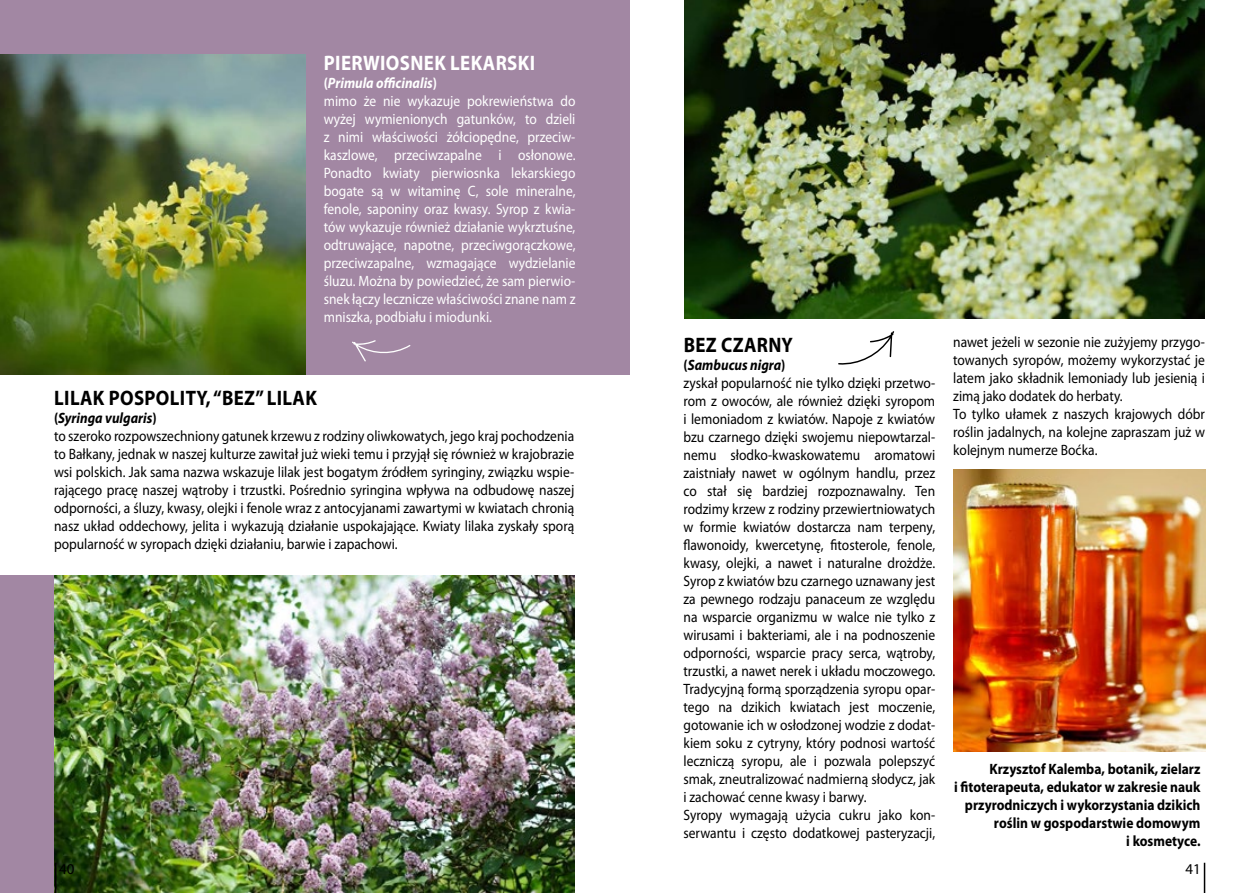
<style>
.page{position:relative;width:1259px;height:893px;background:#fff}
.page>*{position:absolute;margin:0;border:0;box-sizing:border-box;transform-origin:0 0}
.t1{font:700 21px "Myriad Pro";letter-spacing:.02em;color:#000;scale:.9 1}
.t2{font:700 21px "Myriad Pro";letter-spacing:.02em;color:#fff;scale:.9 1}
.t3{font:15px/18px "Myriad Pro";color:#000;scale:.9 1}
.t4{font:15px/18px "Myriad Pro";color:#fff;scale:.9 1}
.t5{font:700 15px/18px "Myriad Pro";color:#000;text-align:right;scale:.9 1}
.t6{font:15px "Myriad Pro";color:#000}
.s1{font-weight:700}
.s2{font-weight:700;font-style:italic}
</style>
<div class="page">
<div style="left:0;top:0;width:629px;height:374px;background:#a287a3"></div>
<div style="left:0;top:576px;width:56px;height:317px;background:#a287a3"></div>
<img style="left:0;top:54px;width:306px;height:320px">
<img style="left:685px;top:1px;width:519px;height:317px">
<img style="left:55px;top:576px;width:519px;height:317px">
<img style="left:953px;top:469px;width:252px;height:282px">
<svg style="left:352px;top:340px;width:59px;height:22px"></svg>
<svg style="left:838px;top:331px;width:56px;height:34px"></svg>
<hr style="left:1203px;top:863px;width:2px;height:30px;background:#000">
<hr style="left:55px;top:863px;width:1px;height:30px;background:#000">
<h1 class="t2" style="left:324px;top:49px;width:236px">PIERWIOSNEK LEKARSKI</h1>
<p class="t4" style="left:324px;top:73px;width:281px"><span class="s1">(</span><span class="s2">Primula officinalis</span><span class="s1">)<br></span>mimo że nie wykazuje pokrewieństwa do wyżej wymienionych gatunków, to dzieli z nimi właściwości żółciopędne, przeciw&shy;kaszlowe, przeciwzapalne i osłonowe.<br>Ponadto kwiaty pierwiosnka lekarskiego bogate są w witaminę C, sole mineralne, fenole, saponiny oraz kwasy. Syrop z kwia&shy;tów wykazuje również działanie wykrztuśne, odtruwające, napotne, przeciwgorączkowe, przeciwzapalne, wzmagające wydzielanie śluzu. Można by powiedzieć, że sam pierwio&shy;snek łączy lecznicze właściwości znane nam z mniszka, podbiału i miodunki.</p>
<h1 class="t1" style="left:54px;top:384px;width:293px">LILAK POSPOLITY, “BEZ” LILAK</h1>
<p class="t3" style="left:54px;top:409px;width:579px"><span class="s1">(</span><span class="s2">Syringa vulgaris</span><span class="s1">)<br></span>to szeroko rozpowszechniony gatunek krzewu z rodziny oliwkowatych, jego kraj pochodzenia to Bałkany, jednak w naszej kulturze zawitał już wieki temu i przyjął się również w krajobrazie wsi polskich. Jak sama nazwa wskazuje lilak jest bogatym źródłem syringiny, związku wspie&shy;rającego pracę naszej wątroby i trzustki. Pośrednio syringina wpływa na odbudowę naszej odporności, a śluzy, kwasy, olejki i fenole wraz z antocyjanami zawartymi w kwiatach chronią nasz układ oddechowy, jelita i wykazują działanie uspokajające. Kwiaty lilaka zyskały sporą popularność w syropach dzięki działaniu, barwie i zapachowi.</p>
<h1 class="t1" style="left:683px;top:331px;width:123px">BEZ CZARNY</h1>
<p class="t3" style="left:683px;top:355px;width:281px"><span class="s1">(</span><span class="s2">Sambucus nigra</span><span class="s1">)<br></span>zyskał popularność nie tylko dzięki przetwo&shy;rom z owoców, ale również dzięki syropom i lemoniadom z kwiatów. Napoje z kwiatów bzu czarnego dzięki swojemu niepowtarzal&shy;nemu słodko-kwaskowatemu aromatowi zaistniały nawet w ogólnym handlu, przez co stał się bardziej rozpoznawalny. Ten rodzimy krzew z rodziny przewiertniowatych w formie kwiatów dostarcza nam terpeny, flawonoidy, kwercetynę, fitosterole, fenole, kwasy, olejki, a nawet i naturalne drożdże.<br>Syrop z kwiatów bzu czarnego uznawany jest za pewnego rodzaju panaceum ze względu na wsparcie organizmu w walce nie tylko z wirusami i bakteriami, ale i na podnoszenie odporności, wsparcie pracy serca, wątroby, trzustki, a nawet nerek i układu moczowego.<br>Tradycyjną formą sporządzenia syropu opar&shy;tego na dzikich kwiatach jest moczenie, gotowanie ich w osłodzonej wodzie z dodat&shy;kiem soku z cytryny, który podnosi wartość leczniczą syropu, ale i pozwala polepszyć smak, zneutralizować nadmierną słodycz, jak i zachować cenne kwasy i barwy.<br>Syropy wymagają użycia cukru jako kon&shy;serwantu i często dodatkowej pasteryzacji,</p>
<p class="t3" style="left:953px;top:333px;width:281px">nawet jeżeli w sezonie nie zużyjemy przygo&shy;towanych syropów, możemy wykorzystać je latem jako składnik lemoniady lub jesienią i zimą jako dodatek do herbaty.<br>To tylko ułamek z naszych krajowych dóbr roślin jadalnych, na kolejne zapraszam już w kolejnym numerze Boćka.</p>
<p class="t5" style="left:954px;top:759px;width:275px">Krzysztof Kalemba, botanik, zielarz<br>i fitoterapeuta, edukator w zakresie nauk przyrodniczych i wykorzystania dzikich roślin w gospodarstwie domowym<br>i kosmetyce.</p>
<p class="t6" style="left:59px;top:860px;width:17px">40</p>
<p class="t6" style="left:1185px;top:860px;width:17px">41</p>
</div>
